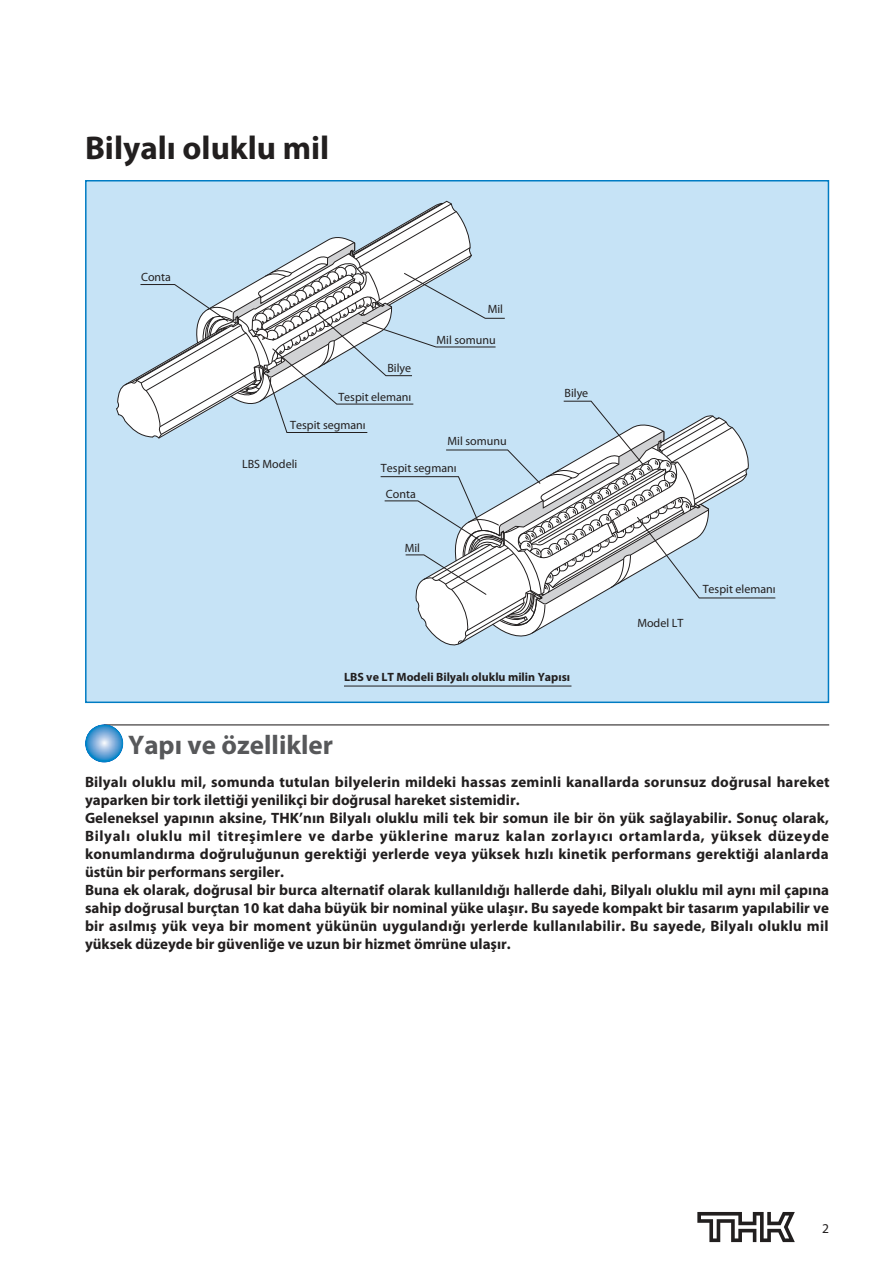
<style>
.page{position:relative;width:893px;height:1263px;background:#fff}
.page>*{position:absolute;margin:0;border:0;box-sizing:border-box;transform-origin:0 0}
.t1{font:700 33px "Myriad Pro";color:#221f1f}
.t2{font:700 27px "Myriad Pro";color:#57585a}
.t3{font:700 15px/18px "Myriad Pro";letter-spacing:.005em;color:#221f1f}
.t4{font:13.5px "Myriad Pro";color:#221f1f}
.t5{font:12px "Myriad Pro";color:#221f1f}
.t6{font:700 12px "Myriad Pro";color:#221f1f}
</style>
<div class="page">
<svg style="left:697px;top:1212px;width:98px;height:30px"></svg>
<div style="left:86px;top:181px;width:742px;height:521px;background:#c6e3f6"></div>
<svg style="left:124px;top:203px;width:652px;height:441px"></svg>
<hr style="left:104px;top:724px;width:725px;height:1px;background:#221f1f">
<svg style="left:85px;top:724px;width:38px;height:38px"></svg>
<img style="left:85px;top:724px;width:35px;height:38px">
<hr style="left:344px;top:686px;width:227px;height:1px;background:#221f1f">
<h1 class="t1" style="left:85px;top:131px;width:246px">Bilyalı oluklu mil</h1>
<p class="t5" style="left:141px;top:273px;width:31px">Conta</p>
<p class="t5" style="left:488px;top:305px;width:17px">Mil</p>
<p class="t5" style="left:387px;top:363px;width:25px">Bilye</p>
<p class="t5" style="left:338px;top:392px;width:74px">Tespit elemanı</p>
<p class="t5" style="left:290px;top:420px;width:77px">Tespit segmanı</p>
<p class="t5" style="left:437px;top:336px;width:61px">Mil somunu</p>
<p class="t5" style="left:242px;top:458px;width:57px">LBS Modeli</p>
<p class="t5" style="left:448px;top:437px;width:61px">Mil somunu</p>
<p class="t5" style="left:381px;top:463px;width:77px">Tespit segmanı</p>
<p class="t5" style="left:386px;top:489px;width:31px">Conta</p>
<p class="t5" style="left:405px;top:543px;width:17px">Mil</p>
<p class="t5" style="left:564px;top:388px;width:25px">Bilye</p>
<p class="t6" style="left:344px;top:671px;width:228px">LBS ve LT Modeli Bilyalı oluklu milin Yapısı</p>
<h2 class="t2" style="left:128px;top:731px;width:206px">Yapı ve özellikler</h2>
<p class="t5" style="left:637px;top:617px;width:48px">Model LT</p>
<p class="t5" style="left:703px;top:584px;width:74px">Tespit elemanı</p>
<p class="t3" style="left:85px;top:773px;width:746px">Bilyalı oluklu mil, somunda tutulan bilyelerin mildeki hassas zeminli kanallarda sorunsuz doğrusal hareket yaparken bir tork ilettiği yenilikçi bir doğrusal hareket sistemidir.<br>Geleneksel yapının aksine, THK’nın Bilyalı oluklu mili tek bir somun ile bir ön yük sağlayabilir. Sonuç olarak, Bilyalı oluklu mil titreşimlere ve darbe yüklerine maruz kalan zorlayıcı ortamlarda, yüksek düzeyde konumlandırma doğruluğunun gerektiği yerlerde veya yüksek hızlı kinetik performans gerektiği alanlarda üstün bir performans sergiler.<br>Buna ek olarak, doğrusal bir burca alternatif olarak kullanıldığı hallerde dahi, Bilyalı oluklu mil aynı mil çapına sahip doğrusal burçtan 10 kat daha büyük bir nominal yüke ulaşır. Bu sayede kompakt bir tasarım yapılabilir ve bir asılmış yük veya bir moment yükünün uygulandığı yerlerde kullanılabilir. Bu sayede, Bilyalı oluklu mil yüksek düzeyde bir güvenliğe ve uzun bir hizmet ömrüne ulaşır.</p>
<p class="t4" style="left:822px;top:1221px;width:8px">2</p>
</div>
